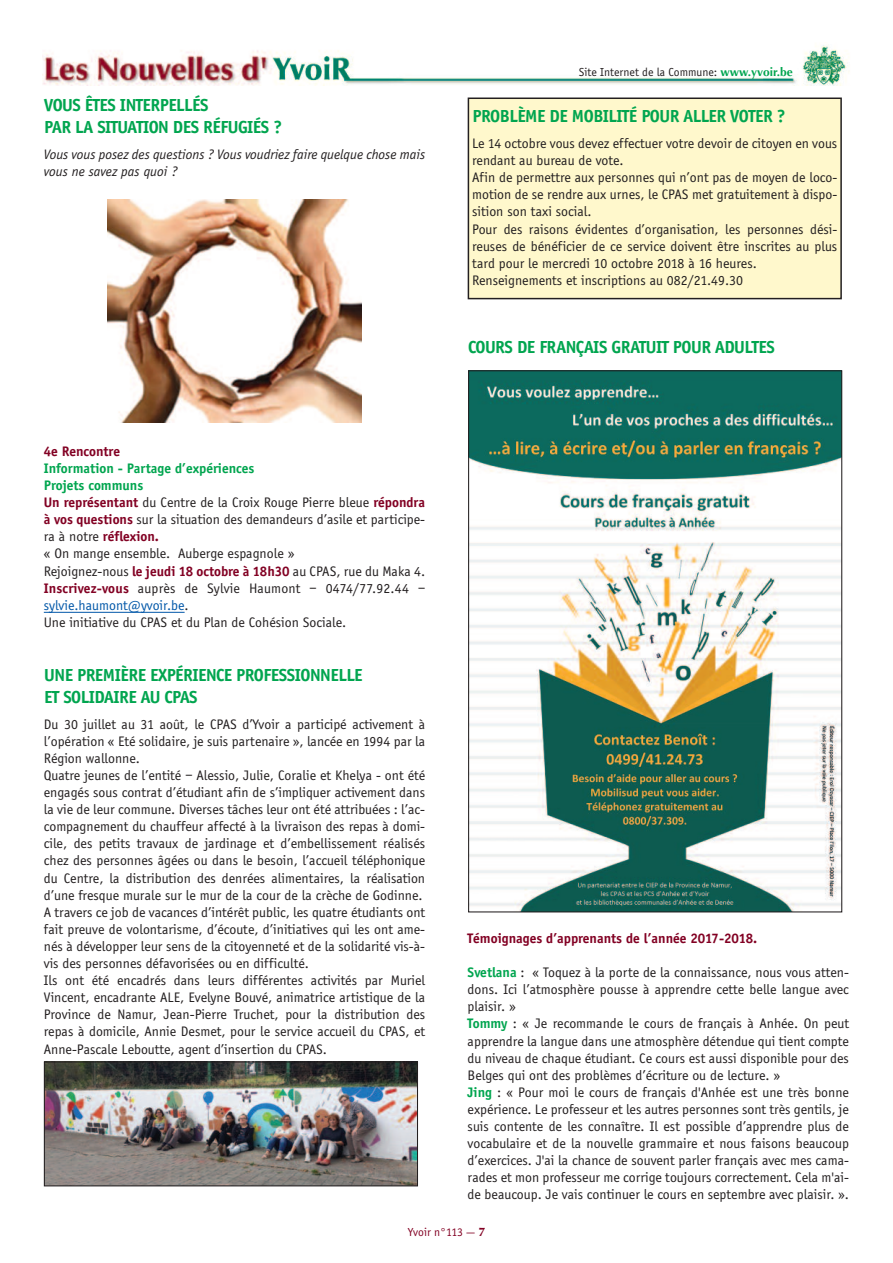
<style>
.page{position:relative;width:893px;height:1263px;background:#fff}
.page>*{position:absolute;margin:0;border:0;box-sizing:border-box;transform-origin:0 0}
.t1{font:700 18px/21.6px "Officina Sans";letter-spacing:-.025em;color:#00a54f}
.t2{font:14.25px/17.1px "Officina Sans";color:#231f20}
.t3{font:italic 14.25px/17.1px "Officina Sans";color:#231f20}
.t4{font:700 14.25px "Officina Sans";color:#820123}
.t5{font:12px "Officina Sans";color:#231f20}
.t6{font:12px "Officina Sans";letter-spacing:-.005em;color:#820123}
.s1{font-weight:700;color:#00a54f}
.s2{font-weight:700;color:#820123}
.s3{color:#0157a8}
.s4{font-family:"Optima";font-weight:700;color:#00a54f}
.s5{font-family:"Optima";font-weight:900}
</style>
<div class="page">
<img style="left:43px;top:45px;width:806px;height:40px">
<hr style="left:44px;top:612px;width:141px;height:1px;background:#0157a8">
<img style="left:46px;top:1063px;width:370px;height:121px">
<div style="left:44px;top:1061px;width:374px;height:125px;border:1px solid #231f20"></div>
<img style="left:107px;top:199px;width:255px;height:224px">
<div style="left:469px;top:99px;width:371px;height:199px;background:#fff8cc"></div>
<div style="left:468px;top:98px;width:374px;height:201px;border:2px solid #231f20"></div>
<img style="left:470px;top:372px;width:370px;height:538px">
<p class="t1" style="left:44px;top:94px;width:239px">VOUS ÊTES INTERPELLÉS<br>PAR LA SITUATION DES RÉFUGIÉS ?</p>
<p class="t3" style="left:44px;top:145px;width:383px">Vous vous posez des questions ? Vous voudriez faire quelque chose mais vous ne savez pas quoi ?</p>
<p class="t4" style="left:44px;top:443px;width:78px">4e Rencontre</p>
<p class="t2" style="left:44px;top:459px;width:383px"><span class="s1">Information - Partage d’expériences<br>Projets communs<br></span><span class="s2">Un représentant</span> du Centre de la Croix Rouge Pierre bleue <span class="s2">répondra à vos questions</span> sur la situation des demandeurs d’asile et participe&shy;ra à notre <span class="s2">réflexion.<br></span>« On mange ensemble. Auberge espagnole »<br>Rejoignez-nous <span class="s2">le jeudi 18 octobre à 18h30</span> au CPAS, rue du Maka 4.<br><span class="s2">Inscrivez-vous</span> auprès de Sylvie Haumont – 0474/77.92.44 – <span class="s3">sylvie.haumont@yvoir.be</span>.<br>Une initiative du CPAS et du Plan de Cohésion Sociale.</p>
<p class="t1" style="left:44px;top:664px;width:320px">UNE PREMIÈRE EXPÉRIENCE PROFESSIONNELLE<br>ET SOLIDAIRE AU CPAS</p>
<p class="t2" style="left:44px;top:715px;width:383px">Du 30 juillet au 31 août, le CPAS d’Yvoir a participé activement à l’opération « Eté solidaire, je suis partenaire », lancée en 1994 par la Région wallonne.<br>Quatre jeunes de l’entité – Alessio, Julie, Coralie et Khelya - ont été engagés sous contrat d’étudiant afin de s’impliquer activement dans la vie de leur commune. Diverses tâches leur ont été attribuées : l’ac&shy;compagnement du chauffeur affecté à la livraison des repas à domi&shy;cile, des petits travaux de jardinage et d’embellissement réalisés chez des personnes âgées ou dans le besoin, l’accueil téléphonique du Centre, la distribution des denrées alimentaires, la réalisation d’une fresque murale sur le mur de la cour de la crèche de Godinne.<br>A travers ce job de vacances d’intérêt public, les quatre étudiants ont fait preuve de volontarisme, d’écoute, d’initiatives qui les ont ame&shy;nés à développer leur sens de la citoyenneté et de la solidarité vis-à&shy;vis des personnes défavorisées ou en difficulté.<br>Ils ont été encadrés dans leurs différentes activités par Muriel Vincent, encadrante ALE, Evelyne Bouvé, animatrice artistique de la Province de Namur, Jean-Pierre Truchet, pour la distribution des repas à domicile, Annie Desmet, pour le service accueil du CPAS, et Anne-Pascale Leboutte, agent d’insertion du CPAS.</p>
<p class="t5" style="left:579px;top:65px;width:215px">Site Internet de la Commune: <span class="s4">www.yvoir.be</span></p>
<p class="t1" style="left:473px;top:105px;width:315px">PROBLÈME DE MOBILITÉ POUR ALLER VOTER ?</p>
<p class="t2" style="left:472px;top:135px;width:367px">Le 14 octobre vous devez effectuer votre devoir de citoyen en vous rendant au bureau de vote.<br>Afin de permettre aux personnes qui n’ont pas de moyen de loco&shy;motion de se rendre aux urnes, le CPAS met gratuitement à dispo&shy;sition son taxi social.<br>Pour des raisons évidentes d’organisation, les personnes dési&shy;reuses de bénéficier de ce service doivent être inscrites au plus tard pour le mercredi 10 octobre 2018 à 16 heures.<br>Renseignements et inscriptions au 082/21.49.30</p>
<p class="t1" style="left:468px;top:336px;width:308px">COURS DE FRANÇAIS GRATUIT POUR ADULTES</p>
<p class="t4" style="left:468px;top:930px;width:291px">Témoignages d’apprenants de l’année 2017-2018.</p>
<p class="t2" style="left:468px;top:964px;width:383px"><span class="s1">Svetlana</span> : « Toquez à la porte de la connaissance, nous vous atten&shy;dons. Ici l’atmosphère pousse à apprendre cette belle langue avec plaisir. »<br><span class="s1">Tommy</span> : « Je recommande le cours de français à Anhée. On peut apprendre la langue dans une atmosphère détendue qui tient compte du niveau de chaque étudiant. Ce cours est aussi disponible pour des Belges qui ont des problèmes d’écriture ou de lecture. »<br><span class="s1">Jing</span> : « Pour moi le cours de français d'Anhée est une très bonne expérience. Le professeur et les autres personnes sont très gentils, je suis contente de les connaître. Il est possible d’apprendre plus de vocabulaire et de la nouvelle grammaire et nous faisons beaucoup d’exercices. J'ai la chance de souvent parler français avec mes cama&shy;rades et mon professeur me corrige toujours correctement. Cela m'ai&shy;de beaucoup. Je vais continuer le cours en septembre avec plaisir. ».</p>
<p class="t6" style="left:408px;top:1225px;width:78px">Yvoir n°113 — <span class="s5">7</span></p>
</div>
